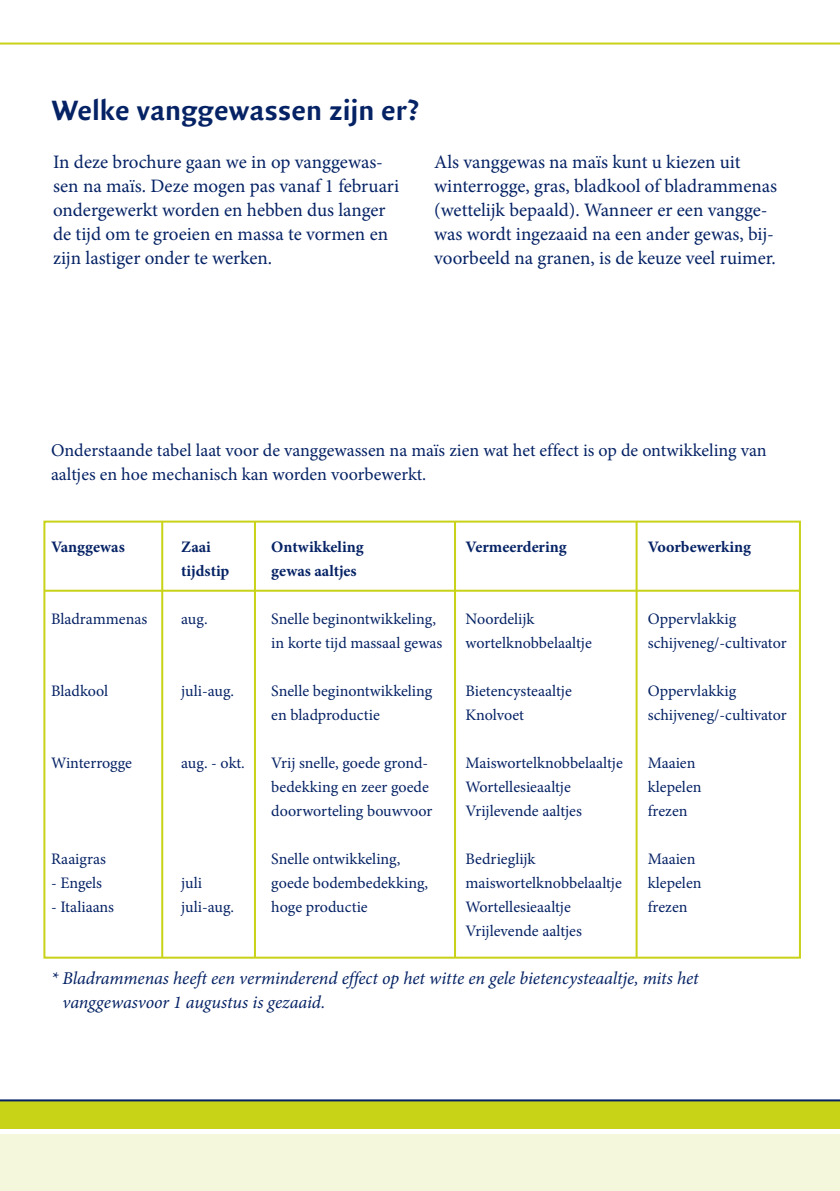
<style>
.page{position:relative;width:840px;height:1191px;background:#fff}
.page>*{position:absolute;margin:0;border:0;box-sizing:border-box;transform-origin:0 0}
.t1{font:700 30px "Quadraat Sans";color:#052265}
.t2{font:19px/24px "Minion Pro";color:#052265}
.t3{font:18px/24px "Minion Pro";color:#052265}
.t4{font:italic 18px/24px "Minion Pro";letter-spacing:-.005em;color:#052265}
.t5{font:16px "Minion Pro";color:#052265}
.t6{font:700 16px "Minion Pro";color:#052265}
</style>
<div class="page">
<div style="left:0;top:1100px;width:839px;height:29px;background:#c8d217"></div>
<div style="left:0;top:1134px;width:839px;height:57px;background:#f5f7dc"></div>
<hr style="left:0;top:1099px;width:839px;height:2px;background:#052265">
<div style="left:43px;top:520px;width:757px;height:438px;border:2px solid #c8d217"></div>
<hr style="left:44px;top:590px;width:755px;height:2px;background:#c8d217">
<hr style="left:161px;top:521px;width:2px;height:436px;background:#c8d217">
<hr style="left:254px;top:521px;width:2px;height:436px;background:#c8d217">
<hr style="left:454px;top:521px;width:2px;height:436px;background:#c8d217">
<hr style="left:635px;top:521px;width:2px;height:436px;background:#c8d217">
<hr style="left:0;top:43px;width:839px;height:2px;background:#c8d217">
<h1 class="t1" style="left:52px;top:93px;width:368px">Welke vanggewassen zijn er?</h1>
<p class="t2" style="left:53px;top:150px;width:347px">In deze brochure gaan we in op vanggewas&shy;sen na maïs. Deze mogen pas vanaf 1 februari ondergewerkt worden en hebben dus langer de tijd om te groeien en massa te vormen en zijn lastiger onder te werken.</p>
<p class="t2" style="left:434px;top:150px;width:344px">Als vanggewas na maïs kunt u kiezen uit winterrogge, gras, bladkool of bladrammenas (wettelijk bepaald). Wanneer er een vangge&shy;was wordt ingezaaid na een ander gewas, bij&shy;voorbeeld na granen, is de keuze veel ruimer.</p>
<p class="t3" style="left:51px;top:438px;width:716px">Onderstaande tabel laat voor de vanggewassen na maïs zien wat het effect is op de ontwikkeling van aaltjes en hoe mechanisch kan worden voorbewerkt.</p>
<p class="t6" style="left:51px;top:536px;width:75px">Vanggewas</p>
<p class="t6" style="left:181px;top:536px;width:31px">Zaai</p>
<p class="t6" style="left:271px;top:536px;width:94px">Ontwikkeling</p>
<p class="t6" style="left:465px;top:536px;width:102px">Vermeerdering</p>
<p class="t6" style="left:647px;top:536px;width:105px">Voorbewerking</p>
<p class="t6" style="left:181px;top:560px;width:50px">tijdstip</p>
<p class="t6" style="left:271px;top:560px;width:87px">gewas aaltjes</p>
<p class="t5" style="left:51px;top:608px;width:98px">Bladrammenas</p>
<p class="t5" style="left:181px;top:608px;width:28px">aug.</p>
<p class="t5" style="left:271px;top:608px;width:166px">Snelle beginontwikkeling,</p>
<p class="t5" style="left:465px;top:608px;width:70px">Noordelijk</p>
<p class="t5" style="left:647px;top:608px;width:90px">Oppervlakkig</p>
<p class="t5" style="left:271px;top:632px;width:172px">in korte tijd massaal gewas</p>
<p class="t5" style="left:465px;top:632px;width:128px">wortelknobbelaaltje</p>
<p class="t5" style="left:647px;top:632px;width:140px">schijveneg/-cultivator</p>
<p class="t5" style="left:51px;top:680px;width:59px">Bladkool</p>
<p class="t5" style="left:181px;top:680px;width:54px">juli-aug.</p>
<p class="t5" style="left:271px;top:680px;width:162px">Snelle beginontwikkeling</p>
<p class="t5" style="left:465px;top:680px;width:108px">Bietencysteaaltje</p>
<p class="t5" style="left:647px;top:680px;width:90px">Oppervlakkig</p>
<p class="t5" style="left:271px;top:704px;width:110px">en bladproductie</p>
<p class="t5" style="left:465px;top:704px;width:60px">Knolvoet</p>
<p class="t5" style="left:647px;top:704px;width:140px">schijveneg/-cultivator</p>
<p class="t5" style="left:51px;top:752px;width:82px">Winterrogge</p>
<p class="t5" style="left:181px;top:752px;width:65px">aug. - okt.</p>
<p class="t5" style="left:271px;top:752px;width:158px">Vrij snelle, goede grond-</p>
<p class="t5" style="left:465px;top:752px;width:159px">Maiswortelknobbelaaltje</p>
<p class="t5" style="left:647px;top:752px;width:49px">Maaien</p>
<p class="t5" style="left:271px;top:776px;width:159px">bedekking en zeer goede</p>
<p class="t5" style="left:465px;top:776px;width:107px">Wortellesieaaltje</p>
<p class="t5" style="left:647px;top:776px;width:55px">klepelen</p>
<p class="t5" style="left:271px;top:800px;width:162px">doorworteling bouwvoor</p>
<p class="t5" style="left:465px;top:800px;width:118px">Vrijlevende aaltjes</p>
<p class="t5" style="left:647px;top:800px;width:41px">frezen</p>
<p class="t5" style="left:51px;top:848px;width:56px">Raaigras</p>
<p class="t5" style="left:271px;top:848px;width:130px">Snelle ontwikkeling,</p>
<p class="t5" style="left:465px;top:848px;width:71px">Bedrieglijk</p>
<p class="t5" style="left:647px;top:848px;width:49px">Maaien</p>
<p class="t5" style="left:51px;top:872px;width:53px">- Engels</p>
<p class="t5" style="left:181px;top:872px;width:22px">juli</p>
<p class="t5" style="left:271px;top:872px;width:158px">goede bodembedekking,</p>
<p class="t5" style="left:465px;top:872px;width:158px">maiswortelknobbelaaltje</p>
<p class="t5" style="left:647px;top:872px;width:55px">klepelen</p>
<p class="t5" style="left:51px;top:896px;width:65px">- Italiaans</p>
<p class="t5" style="left:181px;top:896px;width:54px">juli-aug.</p>
<p class="t5" style="left:271px;top:896px;width:98px">hoge productie</p>
<p class="t5" style="left:465px;top:896px;width:107px">Wortellesieaaltje</p>
<p class="t5" style="left:647px;top:896px;width:41px">frezen</p>
<p class="t5" style="left:465px;top:920px;width:118px">Vrijlevende aaltjes</p>
<p class="t4" style="left:62px;top:966px;width:637px;text-indent:-11px">* Bladrammenas heeft een verminderend effect op het witte en gele bietencysteaaltje, mits het vanggewasvoor 1 augustus is gezaaid.</p>
</div>
